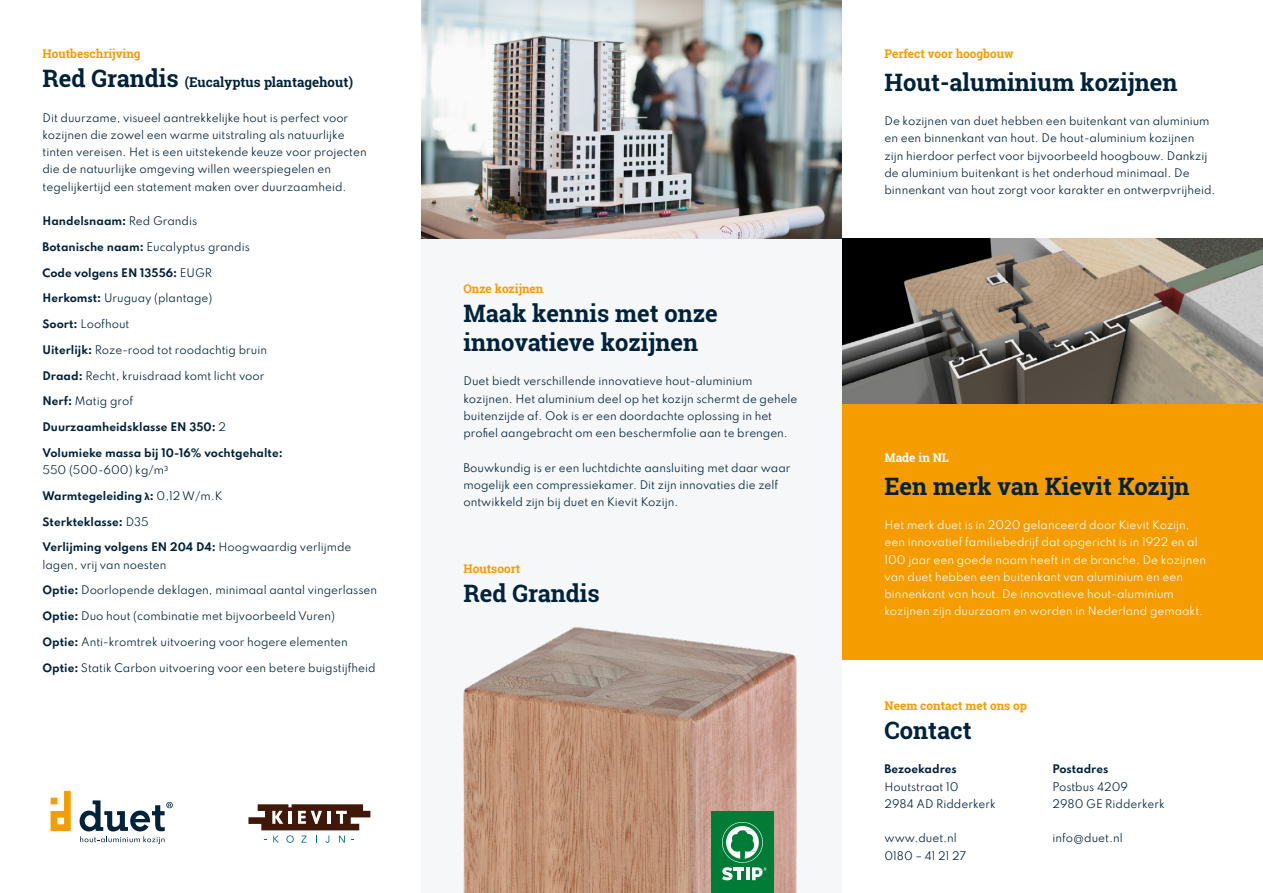
<style>
.page{position:relative;width:1263px;height:893px;background:#fff}
.page>*{position:absolute;margin:0;border:0;box-sizing:border-box;transform-origin:0 0}
.t1{font:700 24px/28.8px "Roboto Slab";color:#00223a}
.t2{font:700 13.5px "Roboto Slab";color:#00223a}
.t3{font:700 12px "Roboto Slab";color:#f59c00}
.t4{font:700 12px "Roboto Slab";color:#fff}
.t5{font:10.5px/17.2px "Spartan";color:#00223a}
.t6{font:10.5px/17.2px "Spartan";color:#fff}
.t7{font:700 10.5px/17.2px "Spartan";color:#00223a}
.s1{font-size:24px}
.s2{font-weight:400}
.s3{font-weight:700}
.s4{font-family:"Myriad Pro"}
</style>
<div class="page">
<div style="left:421px;top:238px;width:421px;height:655px;background:#f5f7f9"></div>
<img style="left:421px;top:0;width:421px;height:238px">
<img style="left:842px;top:238px;width:421px;height:166px">
<img style="left:463px;top:627px;width:334px;height:266px">
<svg style="left:248px;top:804px;width:122px;height:39px"></svg>
<svg style="left:51px;top:791px;width:20px;height:40px"></svg>
<svg style="left:80px;top:800px;width:93px;height:44px"></svg>
<div style="left:842px;top:404px;width:421px;height:255px;background:#f59c00"></div>
<div style="left:711px;top:811px;width:63px;height:82px;background:#007c37"></div>
<svg style="left:722px;top:822px;width:44px;height:58px"></svg>
<p class="t3" style="left:43px;top:46px;width:100px">Houtbeschrijving</p>
<p class="t2" style="left:43px;top:73px;width:312px"><span class="s1">Red Grandis</span> (Eucalyptus plantagehout)</p>
<p class="t5" style="left:43px;top:108px;width:326px">Dit duurzame, visueel aantrekkelijke hout is perfect voor kozijnen die zowel een warme uitstraling als natuurlijke tinten vereisen. Het is een uitstekende keuze voor projecten die de natuurlijke omgeving willen weerspiegelen en tegelijkertijd een statement maken over duurzaamheid.</p>
<p class="t7" style="left:43px;top:212px;width:156px">Handelsnaam: <span class="s2">Red Grandis</span></p>
<p class="t5" style="left:43px;top:238px;width:209px"><span class="s3">Botanische naam:</span> Eucalyptus grandis</p>
<p class="t7" style="left:43px;top:263px;width:171px">Code volgens EN 13556: <span class="s2">EUGR</span></p>
<p class="t5" style="left:43px;top:289px;width:171px"><span class="s3">Herkomst:</span> Uruguay (plantage)</p>
<p class="t5" style="left:43px;top:315px;width:88px"><span class="s3">Soort:</span> Loofhout</p>
<p class="t5" style="left:43px;top:341px;width:226px"><span class="s3">Uiterlijk:</span> Roze-rood tot roodachtig bruin</p>
<p class="t5" style="left:43px;top:366px;width:224px"><span class="s3">Draad:</span> Recht, kruisdraad komt licht voor</p>
<p class="t5" style="left:43px;top:392px;width:92px"><span class="s3">Nerf:</span> Matig grof</p>
<p class="t7" style="left:43px;top:418px;width:185px">Duurzaamheidsklasse EN 350: <span class="s2">2</span></p>
<p class="t7" style="left:43px;top:444px;width:242px">Volumieke massa bij 10-16% vochtgehalte:<br><span class="s2">550 (500-600) kg/m</span><sup>3</sup></p>
<p class="t7" style="left:43px;top:487px;width:182px">Warmtegeleiding <span class="s4">λ</span>: <span class="s2">0,12 W/m.K</span></p>
<p class="t7" style="left:43px;top:512px;width:108px">Sterkteklasse: <span class="s2">D35</span></p>
<p class="t5" style="left:43px;top:538px;width:310px"><span class="s3">Verlijming volgens EN 204 D4:</span> Hoogwaardig verlijmde lagen, vrij van noesten</p>
<p class="t5" style="left:43px;top:581px;width:336px"><span class="s3">Optie:</span> Doorlopende deklagen, minimaal aantal vingerlassen</p>
<p class="t5" style="left:43px;top:607px;width:294px"><span class="s3">Optie:</span> Duo hout (combinatie met bijvoorbeeld Vuren)</p>
<p class="t5" style="left:43px;top:633px;width:307px"><span class="s3">Optie:</span> Anti-kromtrek uitvoering voor hogere elementen</p>
<p class="t5" style="left:43px;top:658px;width:334px"><span class="s3">Optie:</span> Statik Carbon uitvoering voor een betere buigstijfheid</p>
<p class="t3" style="left:463px;top:281px;width:81px">Onze kozijnen</p>
<h1 class="t1" style="left:463px;top:299px;width:256px">Maak kennis met onze innovatieve kozijnen</h1>
<p class="t5" style="left:463px;top:372px;width:335px">Duet biedt verschillende innovatieve hout-aluminium kozijnen. Het aluminium deel op het kozijn schermt de gehele buitenzijde af. Ook is er een doordachte oplossing in het profiel aangebracht om een beschermfolie aan te brengen.</p>
<p class="t5" style="left:463px;top:458px;width:328px">Bouwkundig is er een luchtdichte aansluiting met daar waar mogelijk een compressiekamer. Dit zijn innovaties die zelf ontwikkeld zijn bij duet en Kievit Kozijn.</p>
<p class="t3" style="left:463px;top:560px;width:58px">Houtsoort</p>
<h1 class="t1" style="left:463px;top:578px;width:138px">Red Grandis</h1>
<p class="t3" style="left:884px;top:46px;width:131px">Perfect voor hoogbouw</p>
<h1 class="t1" style="left:884px;top:67px;width:295px">Hout-aluminium kozijnen</h1>
<p class="t5" style="left:884px;top:112px;width:332px">De kozijnen van duet hebben een buitenkant van aluminium en een binnenkant van hout. De hout-aluminium kozijnen zijn hierdoor perfect voor bijvoorbeeld hoogbouw. Dankzij de aluminium buitenkant is het onderhoud minimaal. De binnenkant van hout zorgt voor karakter en ontwerpvrijheid.</p>
<p class="t4" style="left:884px;top:450px;width:66px">Made in NL</p>
<h1 class="t1" style="left:884px;top:471px;width:307px">Een merk van Kievit Kozijn</h1>
<p class="t6" style="left:884px;top:516px;width:323px">Het merk duet is in 2020 gelanceerd door Kievit Kozijn, een innovatief familiebedrijf dat opgericht is in 1922 en al 100 jaar een goede naam heeft in de branche. De kozijnen van duet hebben een buitenkant van aluminium en een binnenkant van hout. De innovatieve hout-aluminium kozijnen zijn duurzaam en worden in Nederland gemaakt.</p>
<p class="t3" style="left:884px;top:697px;width:144px">Neem contact met ons op</p>
<h1 class="t1" style="left:884px;top:715px;width:89px">Contact</h1>
<p class="t7" style="left:884px;top:760px;width:74px">Bezoekadres</p>
<p class="t5" style="left:884px;top:777px;width:113px">Houtstraat 10<br>2984 AD Ridderkerk</p>
<p class="t5" style="left:884px;top:829px;width:83px">www.duet.nl<br>0180 – 41 21 27</p>
<p class="t7" style="left:1052px;top:760px;width:57px">Postadres</p>
<p class="t5" style="left:1052px;top:777px;width:114px">Postbus 4209<br>2980 GE Ridderkerk</p>
<p class="t5" style="left:1052px;top:829px;width:72px">info@duet.nl</p>
</div>
